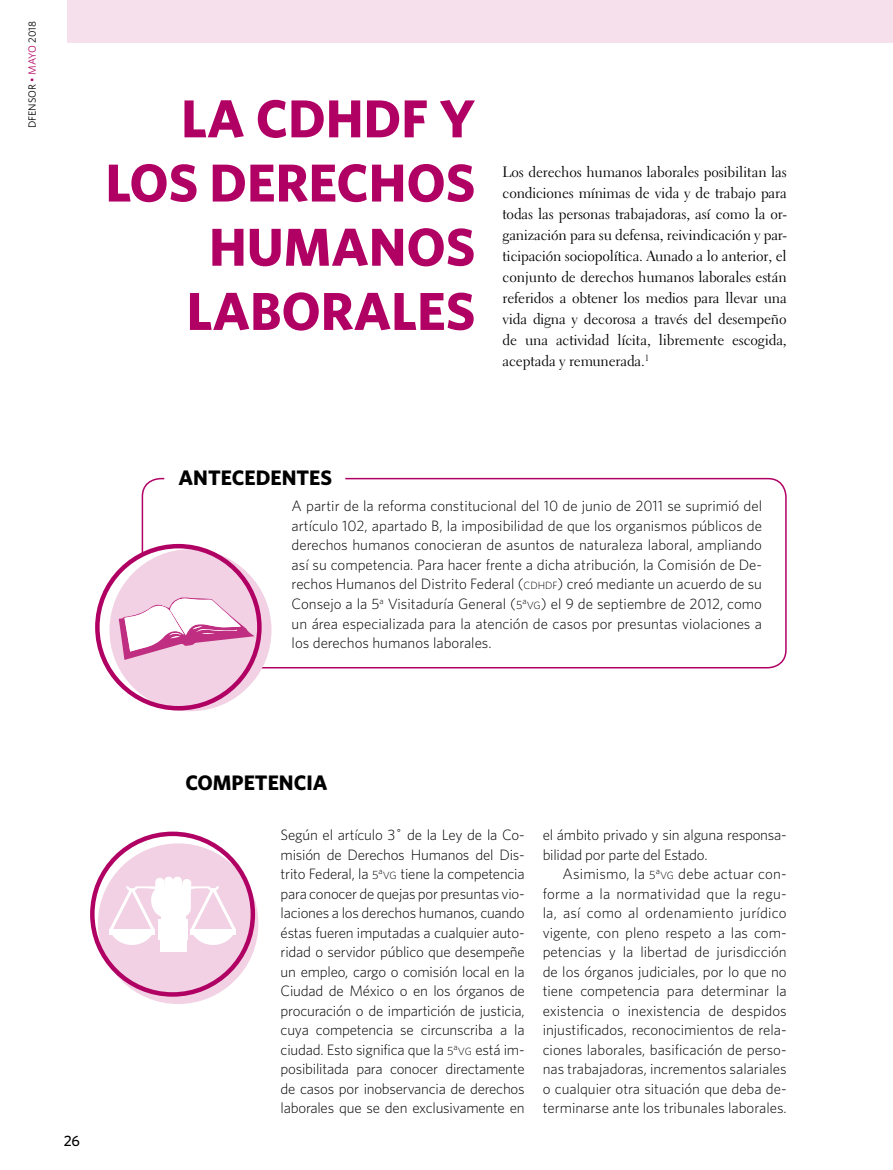
<style>
.page{position:relative;width:893px;height:1170px;background:#fff}
.page>*{position:absolute;margin:0;border:0;box-sizing:border-box;transform-origin:0 0}
.t1{font:700 53.4px/64.2px "Whitney";color:#b10064;text-align:right}
.t2{font:700 21px "Whitney";color:#000}
.t3{font:300 15px/19.5px "Whitney";letter-spacing:-.015em;color:#000;text-align:justify}
.t4{font:15px/21px "Electra LT Std";letter-spacing:-.01em;color:#000;text-align:justify}
.t5{font:500 15px "Whitney";color:#000}
.t6{font:10.5px "Whitney";color:#000}
.s1{color:#b10064}
.s2{font-size:10.5px}
.s3{font-size:12px}
</style>
<div class="page">
<div style="left:68px;top:0;width:825px;height:43px;background:#f6e0ec"></div>
<svg style="left:247px;top:477px;width:540px;height:192px"></svg>
<div style="left:98px;top:843px;width:160px;height:160px;background:#f1d1e3;border-radius:50%"></div>
<svg style="left:141px;top:477px;width:25px;height:78px"></svg>
<div style="left:90px;top:831px;width:165px;height:165px;border:4px solid #b10064;border-radius:50%"></div>
<div style="left:160px;top:919px;width:26px;height:32px;background:#fff"></div>
<svg style="left:109px;top:876px;width:127px;height:68px"></svg>
<div style="left:109px;top:549px;width:162px;height:162px;background:#f1d1e3;border-radius:50%"></div>
<div style="left:95px;top:544px;width:167px;height:166px;border:4px solid #b10064;border-radius:50%"></div>
<svg style="left:119px;top:597px;width:135px;height:63px"></svg>
<p class="t6" style="left:26px;top:128px;width:109px;rotate:-90deg">DFENSOR <span class="s1">• MAYO</span> 2018</p>
<h1 class="t1" style="left:105px;top:85px;width:371px">LA CDHDF Y<br>LOS DERECHOS<br>HUMANOS<br>LABORALES</h1>
<p class="t4" style="left:503px;top:161px;width:286px">Los derechos humanos laborales posibilitan las condiciones mínimas de vida y de trabajo para todas las personas trabajadoras, así como la or&shy;ganización para su defensa, reivindicación y par&shy;ticipación sociopolítica. Aunado a lo anterior, el conjunto de derechos humanos laborales están referidos a obtener los medios para llevar una vida digna y decorosa a través del desempeño de una actividad lícita, libremente escogida, aceptada y remunerada.<sup>1</sup></p>
<h2 class="t2" style="left:178px;top:465px;width:155px">ANTECEDENTES</h2>
<p class="t3" style="left:292px;top:496px;width:472px">A partir de la reforma constitucional del 10 de junio de 2011 se suprimió del artículo 102, apartado B, la imposibilidad de que los organismos públicos de derechos humanos conocieran de asuntos de naturaleza laboral, ampliando así su competencia. Para hacer frente a dicha atribución, la Comisión de De&shy;rechos Humanos del Distrito Federal (<span class="s2">CDHDF</span>) creó mediante un acuerdo de su Consejo a la 5<sup>a</sup> Visitaduría General (<span class="s3">5</span><sup>a</sup><span class="s2">VG</span>) el 9 de septiembre de 2012, como un área especializada para la atención de casos por presuntas violaciones a los derechos humanos laborales.</p>
<p class="t5" style="left:64px;top:1131px;width:18px">26</p>
<h2 class="t2" style="left:185px;top:770px;width:144px">COMPETENCIA</h2>
<p class="t3" style="left:281px;top:824px;width:246px">Según el artículo 3˚ de la Ley de la Co&shy;misión de Derechos Humanos del Dis&shy;trito Federal, la <span class="s3">5</span><sup>a</sup><span class="s2">VG</span> tiene la competencia para conocer de quejas por presuntas vio&shy;laciones a los derechos humanos, cuando éstas fueren imputadas a cualquier auto&shy;ridad o servidor público que desempeñe un empleo, cargo o comisión local en la Ciudad de México o en los órganos de procuración o de impartición de justicia, cuya competencia se circunscriba a la ciudad. Esto significa que la <span class="s3">5</span><sup>a</sup><span class="s2">VG</span> está im&shy;posibilitada para conocer directamente de casos por inobservancia de derechos laborales que se den exclusivamente en</p>
<p class="t3" style="left:543px;top:824px;width:245px">el ámbito privado y sin alguna responsa&shy;bilidad por parte del Estado.</p>
<p class="t3" style="left:543px;top:863px;width:246px;text-indent:20px">Asimismo, la <span class="s3">5</span><sup>a</sup><span class="s2">VG</span> debe actuar con&shy;forme a la normatividad que la regu&shy;la, así como al ordenamiento jurídico vigente, con pleno respeto a las com&shy;petencias y la libertad de jurisdicción de los órganos judiciales, por lo que no tiene competencia para determinar la existencia o inexistencia de despidos injustificados, reconocimientos de rela&shy;ciones laborales, basificación de perso&shy;nas trabajadoras, incrementos salariales o cualquier otra situación que deba de&shy;terminarse ante los tribunales laborales.</p>
</div>
